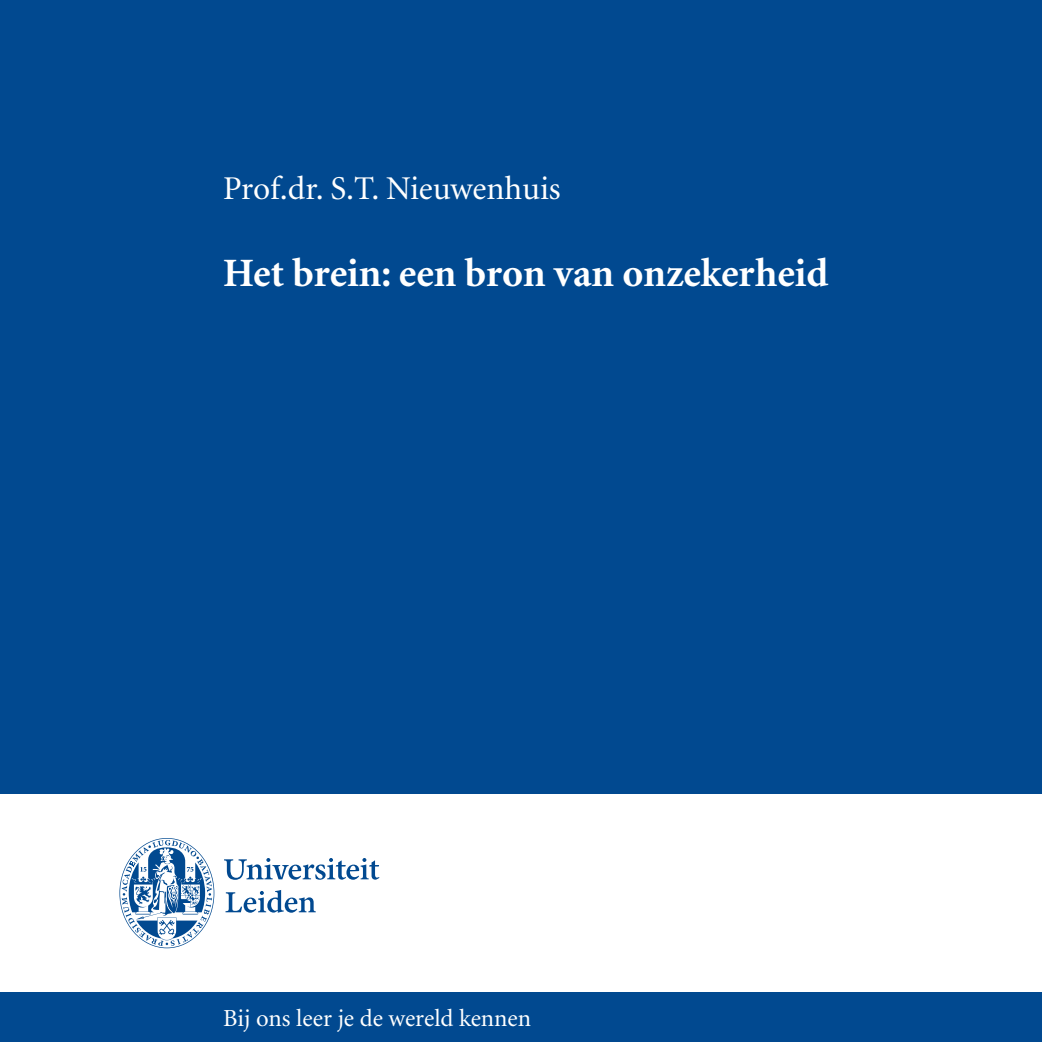
<style>
.page{position:relative;width:1042px;height:1042px;background:#fff}
.page>*{position:absolute;margin:0;border:0;box-sizing:border-box;transform-origin:0 0}
.t1{font:700 40.25px "Minion";color:#fff}
.t2{font:33.25px "Minion";letter-spacing:-.005em;color:#fff}
.t3{font:24.5px "Minion";letter-spacing:-.005em;color:#fff}
</style>
<div class="page">
<div style="left:0;top:992px;width:1042px;height:50px;background:#014990"></div>
<div style="left:0;top:0;width:1042px;height:794px;background:#014990"></div>
<svg style="left:224px;top:858px;width:155px;height:55px"></svg>
<svg style="left:119px;top:838px;width:95px;height:110px"></svg>
<p class="t2" style="left:223px;top:172px;width:339px">Prof.dr. S.T. Nieuwenhuis</p>
<p class="t1" style="left:223px;top:253px;width:606px">Het brein: een bron van onzekerheid</p>
<p class="t3" style="left:223px;top:1006px;width:309px">Bij ons leer je de wereld kennen</p>
</div>
